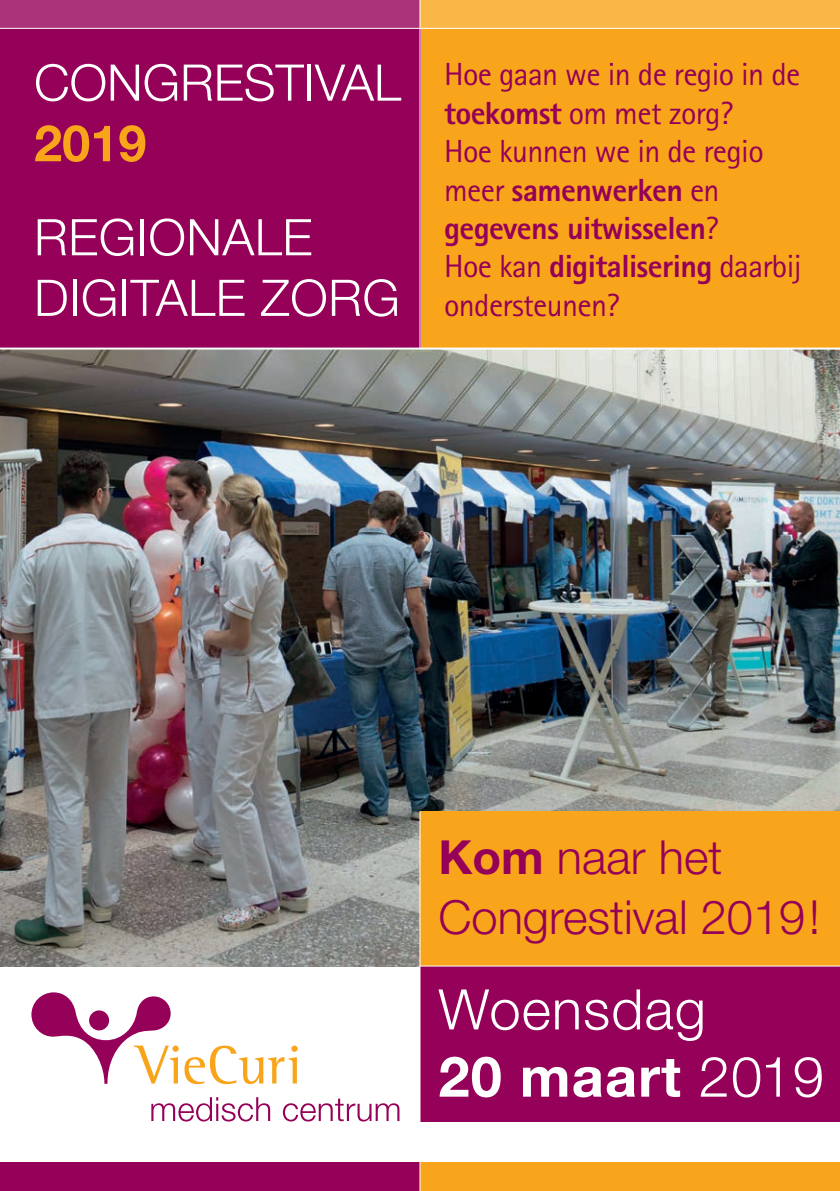
<style>
.page{position:relative;width:840px;height:1191px;background:#fff}
.page>*{position:absolute;margin:0;border:0;box-sizing:border-box;transform-origin:0 0}
.t1{font:300 56px/67.2px "Helvetica Neue";letter-spacing:.02em;color:#fff}
.t2{font:300 50.4px/60.6px "Helvetica Neue";letter-spacing:.01em;color:#fff}
.t3{font:700 50.4px "Helvetica Neue";color:#f9a51b}
.t4{font:300 47px/60px "Helvetica Neue";color:#950058}
.t5{font:32px/38.4px "Rotis Sans Serif";letter-spacing:-.02em;color:#950058}
.s1{font-weight:800}
.s2{font-weight:700}
</style>
<div class="page">
<img style="left:0;top:349px;width:839px;height:617px">
<svg style="left:151px;top:1097px;width:119px;height:24px"></svg>
<svg style="left:283px;top:1098px;width:116px;height:23px"></svg>
<svg style="left:31px;top:992px;width:147px;height:91px"></svg>
<div style="left:172px;top:1045px;width:7px;height:6px;background:#f9a51b;border-radius:50%"></div>
<svg style="left:184px;top:1045px;width:113px;height:39px"></svg>
<div style="left:0;top:1162px;width:420px;height:29px;background:#950058"></div>
<div style="left:0;top:0;width:420px;height:28px;background:#aa3379"></div>
<div style="left:420px;top:1162px;width:419px;height:29px;background:#f9a51b"></div>
<div style="left:420px;top:0;width:419px;height:28px;background:#fab748"></div>
<div style="left:420px;top:28px;width:419px;height:321px;background:#f9a51b"></div>
<div style="left:420px;top:811px;width:419px;height:155px;background:#f9a51b"></div>
<div style="left:420px;top:966px;width:419px;height:156px;background:#950058"></div>
<div style="left:0;top:28px;width:420px;height:321px;background:#950058"></div>
<hr style="left:0;top:28px;width:839px;height:1px;background:#fff">
<hr style="left:420px;top:965px;width:419px;height:1px;background:#fff">
<hr style="left:0;top:347px;width:839px;height:2px;background:#fff">
<hr style="left:419px;top:1147px;width:1px;height:44px;background:#fff">
<hr style="left:419px;top:811px;width:1px;height:311px;background:#fff">
<hr style="left:419px;top:0;width:1px;height:349px;background:#fff">
<h2 class="t2" style="left:34px;top:51px;width:368px">CONGRESTIVAL</h2>
<h2 class="t3" style="left:34px;top:112px;width:114px">2019</h2>
<h2 class="t2" style="left:34px;top:206px;width:367px">REGIONALE<br>DIGITALE ZORG</h2>
<p class="t5" style="left:444px;top:55px;width:359px">Hoe gaan we in de regio in de <span class="s1">toekomst</span> om met zorg?<br>Hoe kunnen we in de regio meer <span class="s1">samenwerken</span> en <span class="s1">gegevens uitwisselen</span>?<br>Hoe kan <span class="s1">digitalisering</span> daarbij ondersteunen?</p>
<h3 class="t4" style="left:438px;top:826px;width:383px"><span class="s2">Kom</span> naar het<br>Congrestival 2019!</h3>
<h1 class="t1" style="left:438px;top:974px;width:387px">Woensdag<br><span class="s2">20 maart</span> 2019</h1>
</div>
